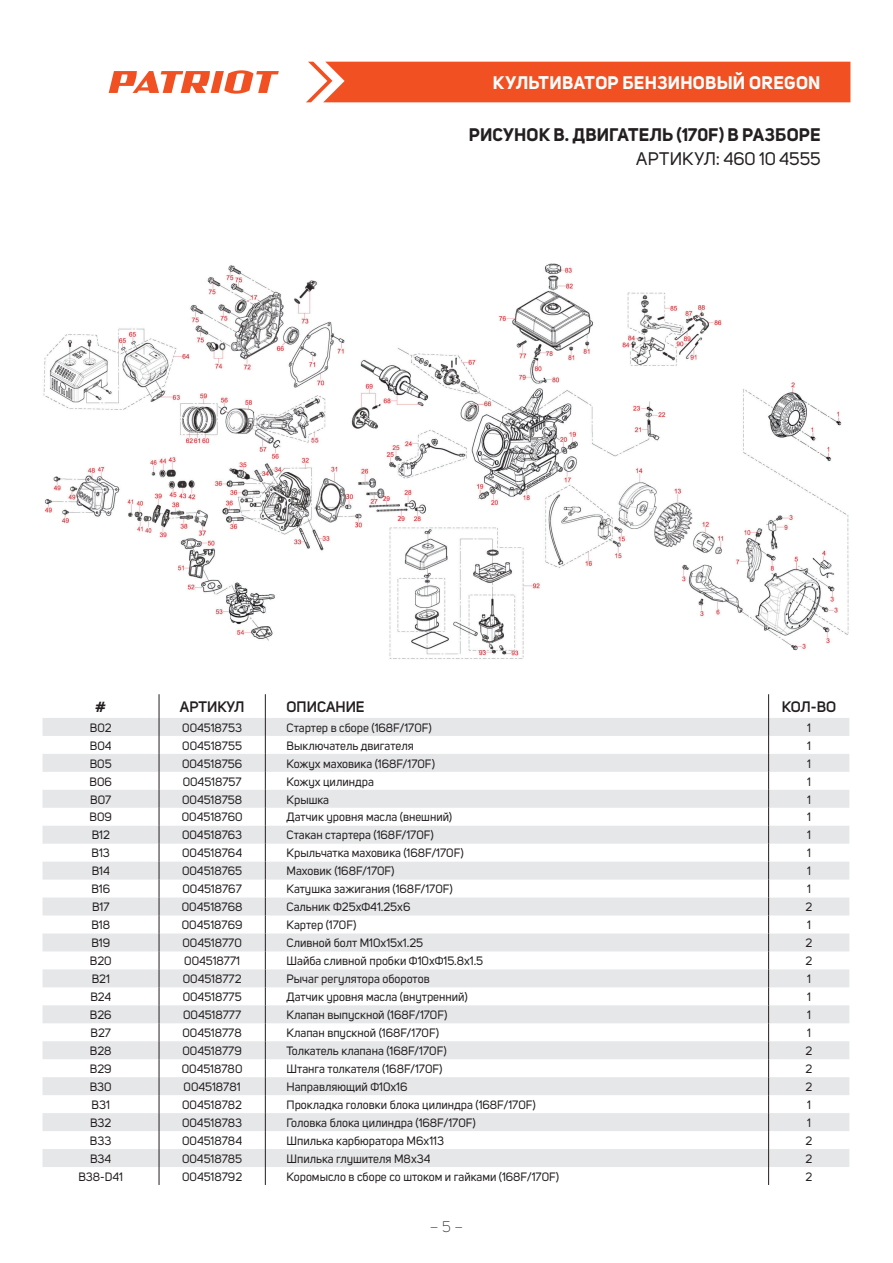
<style>
.page{position:relative;width:893px;height:1263px;background:#fff}
.page>*{position:absolute;margin:0;border:0;box-sizing:border-box;transform-origin:0 0}
.t1{font:700 18px "Uni Sans";letter-spacing:.005em;color:#231f20}
.t2{font:700 18px "Uni Sans";letter-spacing:.015em;color:#fff}
.t3{font:18px "Uni Sans";color:#231f20}
.t4{font:600 15px "Uni Sans";color:#231f20}
.t5{font:300 15px "Uni Sans";color:#231f20}
.t6{font:12px "Uni Sans";color:#231f20}
</style>
<div class="page">
<div style="left:306px;top:62px;width:544px;height:40px;background:#f15122"></div>
<svg style="left:109px;top:70px;width:170px;height:24px"></svg>
<svg style="left:43px;top:718px;width:806px;height:449px;fill:#e9e9eb"></svg>
<svg style="left:159px;top:694px;width:1px;height:491px"></svg>
<svg style="left:265px;top:694px;width:1px;height:491px"></svg>
<svg style="left:768px;top:694px;width:1px;height:491px"></svg>
<img style="left:43px;top:264px;width:806px;height:395px">
<h1 class="t2" style="left:493px;top:72px;width:329px">КУЛЬТИВАТОР БЕНЗИНОВЫЙ OREGON</h1>
<h1 class="t1" style="left:469px;top:123px;width:353px">РИСУНОК B. ДВИГАТЕЛЬ (170F) В РАЗБОРЕ</h1>
<h1 class="t3" style="left:636px;top:148px;width:186px">АРТИКУЛ: 460 10 4555</h1>
<p class="t4" style="left:95px;top:698px;width:12px">#</p>
<p class="t4" style="left:180px;top:698px;width:66px">АРТИКУЛ</p>
<p class="t4" style="left:287px;top:698px;width:80px">ОПИСАНИЕ</p>
<p class="t4" style="left:782px;top:698px;width:56px">КОЛ-ВО</p>
<p class="t6" style="left:90px;top:720px;width:23px">B02</p>
<p class="t6" style="left:182px;top:720px;width:61px">004518753</p>
<p class="t6" style="left:287px;top:720px;width:147px">Стартер в сборе (168F/170F)</p>
<p class="t6" style="left:807px;top:720px;width:5px">1</p>
<p class="t6" style="left:90px;top:738px;width:23px">B04</p>
<p class="t6" style="left:182px;top:738px;width:61px">004518755</p>
<p class="t6" style="left:287px;top:738px;width:129px">Выключатель двигателя</p>
<p class="t6" style="left:807px;top:738px;width:5px">1</p>
<p class="t6" style="left:90px;top:756px;width:23px">B05</p>
<p class="t6" style="left:182px;top:756px;width:62px">004518756</p>
<p class="t6" style="left:287px;top:756px;width:150px">Кожух маховика (168F/170F)</p>
<p class="t6" style="left:807px;top:756px;width:5px">1</p>
<p class="t6" style="left:90px;top:774px;width:24px">B06</p>
<p class="t6" style="left:183px;top:774px;width:60px">004518757</p>
<p class="t6" style="left:287px;top:774px;width:89px">Кожух цилиндра</p>
<p class="t6" style="left:807px;top:774px;width:5px">1</p>
<p class="t6" style="left:90px;top:792px;width:23px">B07</p>
<p class="t6" style="left:182px;top:792px;width:62px">004518758</p>
<p class="t6" style="left:287px;top:792px;width:44px">Крышка</p>
<p class="t6" style="left:807px;top:792px;width:5px">1</p>
<p class="t6" style="left:90px;top:810px;width:24px">B09</p>
<p class="t6" style="left:182px;top:810px;width:62px">004518760</p>
<p class="t6" style="left:287px;top:810px;width:167px">Датчик уровня масла (внешний)</p>
<p class="t6" style="left:807px;top:810px;width:5px">1</p>
<p class="t6" style="left:92px;top:828px;width:20px">B12</p>
<p class="t6" style="left:182px;top:828px;width:62px">004518763</p>
<p class="t6" style="left:287px;top:828px;width:149px">Стакан стартера (168F/170F)</p>
<p class="t6" style="left:807px;top:828px;width:5px">1</p>
<p class="t6" style="left:92px;top:846px;width:20px">B13</p>
<p class="t6" style="left:182px;top:846px;width:62px">004518764</p>
<p class="t6" style="left:287px;top:846px;width:179px">Крыльчатка маховика (168F/170F)</p>
<p class="t6" style="left:807px;top:846px;width:5px">1</p>
<p class="t6" style="left:92px;top:864px;width:20px">B14</p>
<p class="t6" style="left:182px;top:864px;width:62px">004518765</p>
<p class="t6" style="left:287px;top:864px;width:110px">Маховик (168F/170F)</p>
<p class="t6" style="left:807px;top:864px;width:5px">1</p>
<p class="t6" style="left:91px;top:882px;width:20px">B16</p>
<p class="t6" style="left:182px;top:882px;width:61px">004518767</p>
<p class="t6" style="left:287px;top:882px;width:168px">Катушка зажигания (168F/170F)</p>
<p class="t6" style="left:807px;top:882px;width:5px">1</p>
<p class="t6" style="left:92px;top:900px;width:19px">B17</p>
<p class="t6" style="left:182px;top:900px;width:62px">004518768</p>
<p class="t6" style="left:287px;top:900px;width:125px">Сальник Ф25хФ41.25х6</p>
<p class="t6" style="left:806px;top:900px;width:8px">2</p>
<p class="t6" style="left:91px;top:918px;width:20px">B18</p>
<p class="t6" style="left:182px;top:918px;width:62px">004518769</p>
<p class="t6" style="left:287px;top:918px;width:71px">Картер (170F)</p>
<p class="t6" style="left:807px;top:918px;width:5px">1</p>
<p class="t6" style="left:91px;top:936px;width:20px">B19</p>
<p class="t6" style="left:182px;top:936px;width:61px">004518770</p>
<p class="t6" style="left:287px;top:936px;width:138px">Сливной болт М10х15х1.25</p>
<p class="t6" style="left:806px;top:936px;width:8px">2</p>
<p class="t6" style="left:90px;top:954px;width:23px">B20</p>
<p class="t6" style="left:184px;top:954px;width:57px">004518771</p>
<p class="t6" style="left:287px;top:954px;width:198px">Шайба сливной пробки Ф10хФ15.8х1.5</p>
<p class="t6" style="left:806px;top:954px;width:8px">2</p>
<p class="t6" style="left:92px;top:972px;width:20px">B21</p>
<p class="t6" style="left:183px;top:972px;width:60px">004518772</p>
<p class="t6" style="left:287px;top:972px;width:145px">Рычаг регулятора оборотов</p>
<p class="t6" style="left:807px;top:972px;width:5px">1</p>
<p class="t6" style="left:90px;top:990px;width:22px">B24</p>
<p class="t6" style="left:183px;top:990px;width:60px">004518775</p>
<p class="t6" style="left:287px;top:990px;width:183px">Датчик уровня масла (внутренний)</p>
<p class="t6" style="left:807px;top:990px;width:5px">1</p>
<p class="t6" style="left:90px;top:1008px;width:23px">B26</p>
<p class="t6" style="left:183px;top:1008px;width:60px">004518777</p>
<p class="t6" style="left:287px;top:1008px;width:162px">Клапан выпускной (168F/170F)</p>
<p class="t6" style="left:807px;top:1008px;width:5px">1</p>
<p class="t6" style="left:90px;top:1026px;width:22px">B27</p>
<p class="t6" style="left:182px;top:1026px;width:61px">004518778</p>
<p class="t6" style="left:287px;top:1026px;width:154px">Клапан впускной (168F/170F)</p>
<p class="t6" style="left:807px;top:1026px;width:5px">1</p>
<p class="t6" style="left:90px;top:1044px;width:23px">B28</p>
<p class="t6" style="left:182px;top:1044px;width:61px">004518779</p>
<p class="t6" style="left:287px;top:1044px;width:162px">Толкатель клапана (168F/170F)</p>
<p class="t6" style="left:805px;top:1044px;width:8px">2</p>
<p class="t6" style="left:90px;top:1062px;width:23px">B29</p>
<p class="t6" style="left:182px;top:1062px;width:62px">004518780</p>
<p class="t6" style="left:287px;top:1062px;width:158px">Штанга толкателя (168F/170F)</p>
<p class="t6" style="left:805px;top:1062px;width:8px">2</p>
<p class="t6" style="left:90px;top:1080px;width:23px">B30</p>
<p class="t6" style="left:184px;top:1080px;width:59px">004518781</p>
<p class="t6" style="left:287px;top:1080px;width:122px">Направляющий Ф10х16</p>
<p class="t6" style="left:805px;top:1080px;width:8px">2</p>
<p class="t6" style="left:92px;top:1098px;width:20px">B31</p>
<p class="t6" style="left:182px;top:1098px;width:62px">004518782</p>
<p class="t6" style="left:287px;top:1098px;width:251px">Прокладка головки блока цилиндра (168F/170F)</p>
<p class="t6" style="left:807px;top:1098px;width:5px">1</p>
<p class="t6" style="left:90px;top:1116px;width:23px">B32</p>
<p class="t6" style="left:182px;top:1116px;width:62px">004518783</p>
<p class="t6" style="left:287px;top:1116px;width:191px">Головка блока цилиндра (168F/170F)</p>
<p class="t6" style="left:807px;top:1116px;width:5px">1</p>
<p class="t6" style="left:90px;top:1134px;width:23px">B33</p>
<p class="t6" style="left:182px;top:1134px;width:61px">004518784</p>
<p class="t6" style="left:287px;top:1134px;width:159px">Шпилька карбюратора М6х113</p>
<p class="t6" style="left:805px;top:1134px;width:8px">2</p>
<p class="t6" style="left:90px;top:1152px;width:23px">B34</p>
<p class="t6" style="left:182px;top:1152px;width:62px">004518785</p>
<p class="t6" style="left:287px;top:1152px;width:145px">Шпилька глушителя М8х34</p>
<p class="t6" style="left:805px;top:1152px;width:8px">2</p>
<p class="t6" style="left:78px;top:1170px;width:46px">B38-D41</p>
<p class="t6" style="left:182px;top:1170px;width:62px">004518792</p>
<p class="t6" style="left:287px;top:1170px;width:274px">Коромысло в сборе со штоком и гайками (168F/170F)</p>
<p class="t6" style="left:805px;top:1170px;width:8px">2</p>
<p class="t5" style="left:430px;top:1218px;width:35px">– 5 –</p>
</div>
